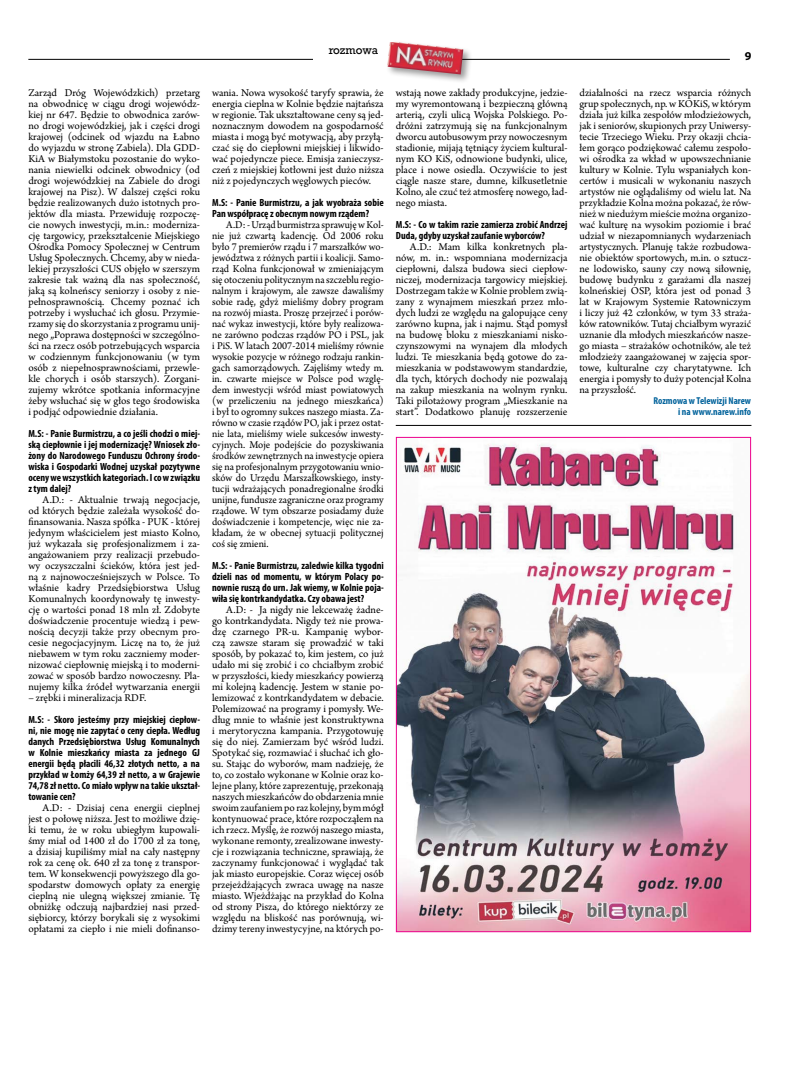
<style>
.page{position:relative;width:794px;height:1092px;background:#fff}
.page>*{position:absolute;margin:0;border:0;box-sizing:border-box;transform-origin:0 0}
.t1{font:700 12px "Myriad Pro";color:#000}
.t2{font:11px/11px "Arno Pro";color:#000;text-align:justify}
.t3{font:11px/11px "Arno Pro";color:#000;text-align:justify;scale:.96 1}
.t4{font:11px "Rockwell";color:#000}
.t5{font:700 condensed 10.4px/11px "Myriad Pro";color:#000;text-align:justify}
.t6{font:700 condensed 10px/11px "Myriad Pro";color:#00629b;text-align:right}
</style>
<div class="page">
<hr style="left:28px;top:59px;width:702px;height:1px;background:#000">
<div style="left:314px;top:45px;width:91px;height:18px;background:#fff"></div>
<div style="left:386px;top:40px;width:87px;height:44px;background:#000;opacity:.4"></div>
<img style="left:387px;top:42px;width:76px;height:32px">
<img style="left:398px;top:444px;width:351px;height:486px">
<hr style="left:396px;top:425px;width:355px;height:1px;background:#000">
<p class="t4" style="left:329px;top:43px;width:51px">rozmowa</p>
<p class="t2" style="left:28px;top:87px;width:173px">Zarząd Dróg Wojewódzkich) przetarg na obwodnicę w ciągu drogi wojewódz&shy;kiej nr 647. Będzie to obwodnica zarów&shy;no drogi wojewódzkiej, jak i części drogi krajowej (odcinek od wjazdu na Łabno do wyjazdu w stronę Zabiela). Dla GDD-KiA w Białymstoku pozostanie do wyko&shy;nania niewielki odcinek obwodnicy (od drogi wojewódzkiej na Zabiele do drogi krajowej na Pisz). W dalszej części roku będzie realizowanych dużo istotnych pro&shy;jektów dla miasta. Przewiduję rozpoczę&shy;cie nowych inwestycji, m.in.: moderniza&shy;cję targowicy, przekształcenie Miejskiego Ośrodka Pomocy Społecznej w Centrum Usług Społecznych. Chcemy, aby w nieda&shy;lekiej przyszłości CUS objęło w szerszym zakresie tak ważną dla nas społeczność, jaką są kolneńscy seniorzy i osoby z nie&shy;pełnosprawnością. Chcemy poznać ich potrzeby i wysłuchać ich głosu. Przymie&shy;rzamy się do skorzystania z programu unij&shy;nego „Poprawa dostępności w szczególno&shy;ści na rzecz osób potrzebujących wsparcia w codziennym funkcjonowaniu (w tym osób z niepełnosprawnościami, przewle&shy;kle chorych i osób starszych). Zorgani&shy;zujemy wkrótce spotkania informacyjne żeby wsłuchać się w głos tego środowiska i podjąć odpowiednie działania.</p>
<p class="t5" style="left:28px;top:427px;width:173px">M.S: - Panie Burmistrzu, a co jeśli chodzi o miej&shy;ską ciepłownie i jej modernizację? Wniosek zło&shy;żony do Narodowego Funduszu Ochrony środo&shy;wiska i Gospodarki Wodnej uzyskał pozytywne oceny we wszystkich kategoriach. I co w związku z tym dalej?</p>
<p class="t2" style="left:28px;top:494px;width:173px;text-indent:14px">A.D.: - Aktualnie trwają negocjacje, od których będzie zależała wysokość do&shy;finansowania. Nasza spółka - PUK - której jedynym właścicielem jest miasto Kolno, już wykazała się profesjonalizmem i za&shy;angażowaniem przy realizacji przebudo&shy;wy oczyszczalni ścieków, która jest jed&shy;ną z najnowocześniejszych w Polsce. To właśnie kadry Przedsiębiorstwa Usług Komunalnych koordynowały tę inwesty&shy;cję o wartości ponad 18 mln zł. Zdobyte doświadczenie procentuje wiedzą i pew&shy;nością decyzji także przy obecnym pro&shy;cesie negocjacyjnym. Liczę na to, że już niebawem w tym roku zaczniemy moder&shy;nizować ciepłownię miejską i to moderni&shy;zować w sposób bardzo nowoczesny. Pla&shy;nujemy kilka źródeł wytwarzania energii</p>
<p class="t2" style="left:28px;top:692px;width:120px">– zrębki i mineralizacja RDF.</p>
<p class="t5" style="left:28px;top:713px;width:173px">M.S: - Skoro jesteśmy przy miejskiej ciepłow&shy;ni, nie mogę nie zapytać o ceny ciepła. Według danych Przedsiębiorstwa Usług Komunalnych w Kolnie mieszkańcy miasta za jednego GJ energii będą płacili 46,32 złotych netto, a na przykład w Łomży 64,39 zł netto, a w Grajewie 74,78 zł netto. Co miało wpływ na takie ukształ&shy;towanie cen?</p>
<p class="t2" style="left:28px;top:802px;width:173px;text-indent:14px">A.D: - Dzisiaj cena energii cieplnej jest o połowę niższa. Jest to możliwe dzię&shy;ki temu, że w roku ubiegłym kupowali&shy;śmy miał od 1400 zł do 1700 zł za tonę, a dzisiaj kupiliśmy miał na cały następny rok za cenę ok. 640 zł za tonę z transpor&shy;tem. W konsekwencji powyższego dla go&shy;spodarstw domowych opłaty za energię cieplną nie ulegną większej zmianie. Tę obniżkę odczują najbardziej nasi przed&shy;siębiorcy, którzy borykali się z wysokimi opłatami za ciepło i nie mieli dofinanso-</p>
<p class="t2" style="left:212px;top:87px;width:173px">wania. Nowa wysokość taryfy sprawia, że energia cieplna w Kolnie będzie najtańsza w regionie. Tak ukształtowane ceny są jed&shy;noznacznym dowodem na gospodarność miasta i mogą być motywacją, aby przyłą&shy;czać się do ciepłowni miejskiej i likwido&shy;wać pojedyncze piece. Emisja zanieczysz&shy;czeń z miejskiej kotłowni jest dużo niższa niż z pojedynczych węglowych pieców.</p>
<p class="t5" style="left:212px;top:196px;width:173px">M.S: - Panie Burmistrzu, a jak wyobraża sobie<br>Pan współpracę z obecnym nowym rządem?</p>
<p class="t3" style="left:212px;top:219px;width:180px;text-indent:14px">A.D: - Urząd burmistrza sprawuję w Kol&shy;nie już czwartą kadencję. Od 2006 roku było 7 premierów rządu i 7 marszałków wo&shy;jewództwa z różnych partii i koalicji. Samo&shy;rząd Kolna funkcjonował w zmieniającym się otoczeniu politycznym na szczeblu regio&shy;nalnym i krajowym, ale zawsze dawaliśmy sobie radę, gdyż mieliśmy dobry program na rozwój miasta. Proszę przejrzeć i porów&shy;nać wykaz inwestycji, które były realizowa&shy;ne zarówno podczas rządów PO i PSL, jak i PiS. W latach 2007-2014 mieliśmy równie wysokie pozycje w różnego rodzaju rankin&shy;gach samorządowych. Zajęliśmy wtedy m. in. czwarte miejsce w Polsce pod wzglę&shy;dem inwestycji wśród miast powiatowych (w przeliczeniu na jednego mieszkańca) i był to ogromny sukces naszego miasta. Za&shy;równo w czasie rządów PO, jak i przez ostat&shy;nie lata, mieliśmy wiele sukcesów inwesty&shy;cyjnych. Moje podejście do pozyskiwania środków zewnętrznych na inwestycje opiera się na profesjonalnym przygotowaniu wnio&shy;sków do Urzędu Marszałkowskiego, insty&shy;tucji wdrażających ponadregionalne środki unijne, fundusze zagraniczne oraz programy rządowe. W tym obszarze posiadamy duże doświadczenie i kompetencje, więc nie za&shy;kładam, że w obecnej sytuacji politycznej coś się zmieni.</p>
<p class="t5" style="left:212px;top:559px;width:173px">M.S: - Panie Burmistrzu, zaledwie kilka tygodni dzieli nas od momentu, w którym Polacy po&shy;nownie ruszą do urn. Jak wiemy, w Kolnie poja&shy;wiła się kontrkandydatka. Czy obawa jest?</p>
<p class="t2" style="left:212px;top:604px;width:173px;text-indent:14px">A.D: - Ja nigdy nie lekceważę żadne&shy;go kontrkandydata. Nigdy też nie prowa&shy;dzę czarnego PR-u. Kampanię wybor&shy;czą zawsze staram się prowadzić w taki sposób, by pokazać to, kim jestem, co już udało mi się zrobić i co chciałbym zrobić w przyszłości, kiedy mieszkańcy powierzą mi kolejną kadencję. Jestem w stanie po&shy;lemizować z kontrkandydatem w debacie.<br>Polemizować na programy i pomysły. We&shy;dług mnie to właśnie jest konstruktywna i merytoryczna kampania. Przygotowuję się do niej. Zamierzam być wśród ludzi.<br>Spotykać się, rozmawiać i słuchać ich gło&shy;su. Stając do wyborów, mam nadzieję, że to, co zostało wykonane w Kolnie oraz ko&shy;lejne plany, które zaprezentuję, przekonają naszych mieszkańców do obdarzenia mnie swoim zaufaniem po raz kolejny, bym mógł kontynuować prace, które rozpocząłem na ich rzecz. Myślę, że rozwój naszego miasta, wykonane remonty, zrealizowane inwesty&shy;cje i rozwiązania techniczne, sprawiają, że zaczynamy funkcjonować i wyglądać tak jak miasto europejskie. Coraz więcej osób przejeżdżających zwraca uwagę na nasze miasto. Wjeżdżając na przykład do Kolna od strony Pisza, do którego niektórzy ze względu na bliskość nas porównują, wi&shy;dzimy tereny inwestycyjne, na których po-</p>
<p class="t2" style="left:396px;top:87px;width:173px">wstają nowe zakłady produkcyjne, jedzie&shy;my wyremontowaną i bezpieczną główną arterią, czyli ulicą Wojska Polskiego. Po&shy;dróżni zatrzymują się na funkcjonalnym dworcu autobusowym przy nowoczesnym stadionie, mijają tętniący życiem kultural&shy;nym KO KiS, odnowione budynki, ulice, place i nowe osiedla. Oczywiście to jest ciągle nasze stare, dumne, kilkusetletnie Kolno, ale czuć też atmosferę nowego, ład&shy;nego miasta.</p>
<p class="t5" style="left:396px;top:218px;width:173px">M.S: - Co w takim razie zamierza zrobić Andrzej<br>Duda, gdyby uzyskał zaufanie wyborców?</p>
<p class="t2" style="left:396px;top:241px;width:173px;text-indent:14px">A.D.: Mam kilka konkretnych pla&shy;nów, m. in.: wspomniana modernizacja ciepłowni, dalsza budowa sieci ciepłow&shy;niczej, modernizacja targowicy miejskiej.<br>Dostrzegam także w Kolnie problem zwią&shy;zany z wynajmem mieszkań przez mło&shy;dych ludzi ze względu na galopujące ceny zarówno kupna, jak i najmu. Stąd pomysł na budowę bloku z mieszkaniami nisko&shy;czynszowymi na wynajem dla młodych ludzi. Te mieszkania będą gotowe do za&shy;mieszkania w podstawowym standardzie, dla tych, których dochody nie pozwalają na zakup mieszkania na wolnym rynku.<br>Taki pilotażowy program „Mieszkanie na start”. Dodatkowo planuję rozszerzenie</p>
<p class="t1" style="left:745px;top:48px;width:8px">9</p>
<p class="t2" style="left:579px;top:87px;width:173px">działalności na rzecz wsparcia różnych grup społecznych, np. w KOKiS, w którym działa już kilka zespołów młodzieżowych, jak i seniorów, skupionych przy Uniwersy&shy;tecie Trzeciego Wieku. Przy okazji chcia&shy;łem gorąco podziękować całemu zespoło&shy;wi ośrodka za wkład w upowszechnianie kultury w Kolnie. Tylu wspaniałych kon&shy;certów i musicali w wykonaniu naszych artystów nie oglądaliśmy od wielu lat. Na przykładzie Kolna można pokazać, że rów&shy;nież w niedużym mieście można organizo&shy;wać kulturę na wysokim poziomie i brać udział w niezapomnianych wydarzeniach artystycznych. Planuję także rozbudowa&shy;nie obiektów sportowych, m.in. o sztucz&shy;ne lodowisko, sauny czy nową siłownię, budowę budynku z garażami dla naszej kolneńskiej OSP, która jest od ponad 3 lat w Krajowym Systemie Ratowniczym i liczy już 42 członków, w tym 33 straża&shy;ków ratowników. Tutaj chciałbym wyrazić uznanie dla młodych mieszkańców nasze&shy;go miasta – strażaków ochotników, ale też młodzieży zaangażowanej w zajęcia spor&shy;towe, kulturalne czy charytatywne. Ich energia i pomysły to duży potencjał Kolna na przyszłość.</p>
<p class="t6" style="left:653px;top:395px;width:99px">Rozmowa w Telewizji Narew i na www.narew.info</p>
</div>
